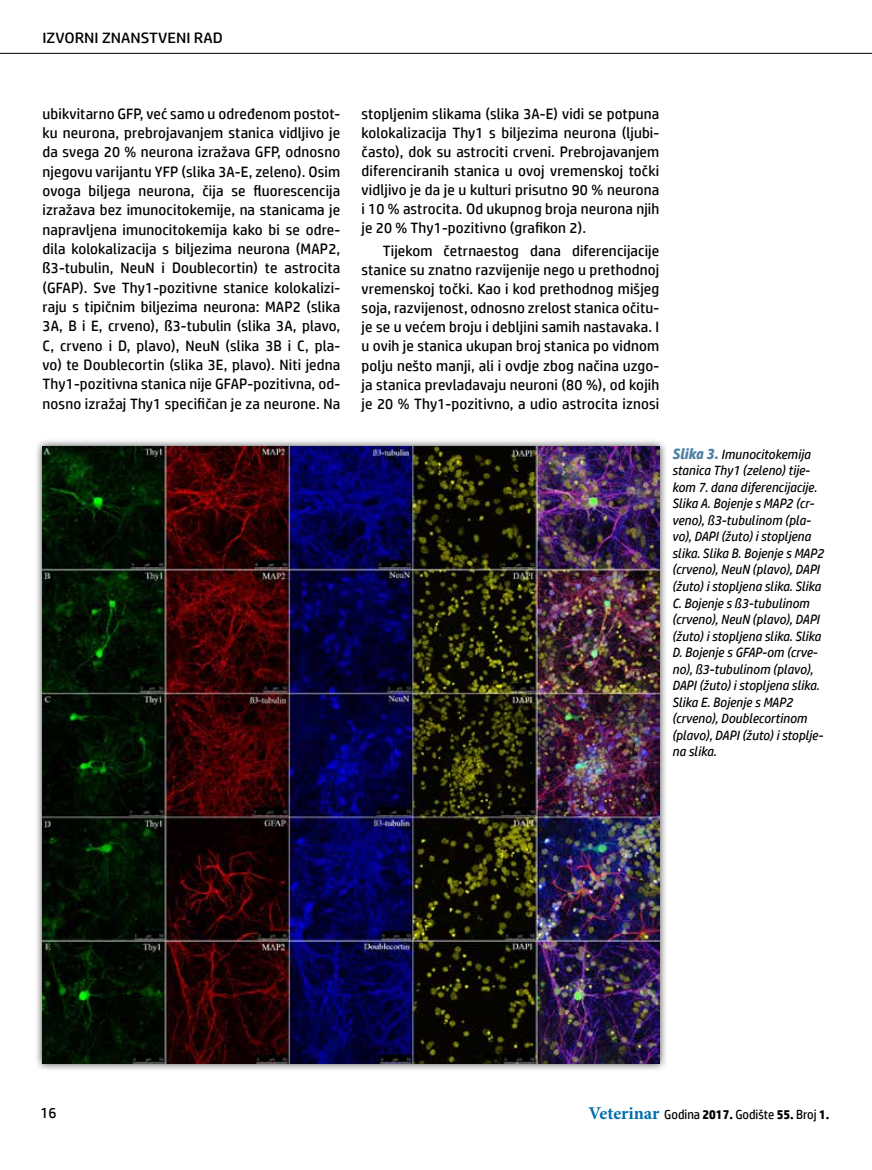
<style>
.page{position:relative;width:872px;height:1170px;background:#fff}
.page>*{position:absolute;margin:0;border:0;box-sizing:border-box;transform-origin:0 0}
.t1{font:15px/19.4px "HP Simplified";letter-spacing:.01em;color:#000;text-align:justify}
.t2{font:15px "HP Simplified";letter-spacing:.01em;color:#000;scale:1.12 1}
.t3{font:italic 13.5px/16.5px "HP Simplified";color:#000}
.t4{font:13.05px "HP Simplified";color:#000;scale:.95 1}
.s1{font-weight:700;font-size:15px;color:#4c80a5}
.s2{font-family:"Minion Pro";font-weight:700;font-size:18px;color:#006dad}
.s3{font-weight:700}
</style>
<div class="page">
<div style="left:34px;top:438px;width:633px;height:633px;background:#000;opacity:.75"></div>
<img style="left:43px;top:446px;width:616px;height:617px">
<hr style="left:0;top:53px;width:872px;height:1px;background:#000">
<p class="t2" style="left:43px;top:29px;width:163px">IZVORNI ZNANSTVENI RAD</p>
<p class="t1" style="left:43px;top:103px;width:299px">ubikvitarno GFP, već samo u određenom postot&shy;ku neurona, prebrojavanjem stanica vidljivo je da svega 20 % neurona izražava GFP, odnosno njegovu varijantu YFP (slika 3A-E, zeleno). Osim ovoga biljega neurona, čija se fluorescencija izražava bez imunocitokemije, na stanicama je napravljena imunocitokemija kako bi se odre&shy;dila kolokalizacija s biljezima neurona (MAP2, ß3-tubulin, NeuN i Doublecortin) te astrocita (GFAP). Sve Thy1-pozitivne stanice kolokalizi&shy;raju s tipičnim biljezima neurona: MAP2 (slika 3A, B i E, crveno), ß3-tubulin (slika 3A, plavo, C, crveno i D, plavo), NeuN (slika 3B i C, pla&shy;vo) te Doublecortin (slika 3E, plavo). Niti jedna Thy1-pozitivna stanica nije GFAP-pozitivna, od&shy;nosno izražaj Thy1 specifičan je za neurone. Na</p>
<p class="t1" style="left:361px;top:104px;width:299px">stopljenim slikama (slika 3A-E) vidi se potpuna kolokalizacija Thy1 s biljezima neurona (ljubi&shy;často), dok su astrociti crveni. Prebrojavanjem diferenciranih stanica u ovoj vremenskoj točki vidljivo je da je u kulturi prisutno 90 % neurona i 10 % astrocita. Od ukupnog broja neurona njih je 20 % Thy1-pozitivno (grafikon 2).</p>
<p class="t1" style="left:361px;top:241px;width:299px;text-indent:21px">Tijekom četrnaestog dana diferencijacije stanice su znatno razvijenije nego u prethodnoj vremenskoj točki. Kao i kod prethodnog mišjeg soja, razvijenost, odnosno zrelost stanica očitu&shy;je se u većem broju i debljini samih nastavaka. I u ovih je stanica ukupan broj stanica po vidnom polju nešto manji, ali i ovdje zbog načina uzgo&shy;ja stanica prevladavaju neuroni (80 %), od kojih je 20 % Thy1-pozitivno, a udio astrocita iznosi</p>
<p class="t3" style="left:672px;top:446px;width:153px"><span class="s1">Slika 3.</span> Imunocitokemija stanica Thy1 (zeleno) tije&shy;kom 7. dana diferencijacije.<br>Slika A. Bojenje s MAP2 (cr&shy;veno), ß3-tubulinom (pla&shy;vo), DAPI (žuto) i stopljena slika. Slika B. Bojenje s MAP2 (crveno), NeuN (plavo), DAPI (žuto) i stopljena slika. Slika<br>C. Bojenje s ß3-tubulinom (crveno), NeuN (plavo), DAPI (žuto) i stopljena slika. Slika<br>D. Bojenje s GFAP-om (crve&shy;no), ß3-tubulinom (plavo),<br>DAPI (žuto) i stopljena slika.<br>Slika E. Bojenje s MAP2 (crveno), Doublecortinom (plavo), DAPI (žuto) i stoplje&shy;na slika.</p>
<p class="t1" style="left:40px;top:1103px;width:18px">16</p>
<p class="t4" style="left:588px;top:1107px;width:255px"><span class="s2">Veterinar</span> Godina <span class="s3">2017.</span> Godište <span class="s3">55.</span> Broj <span class="s3">1.</span></p>
</div>
